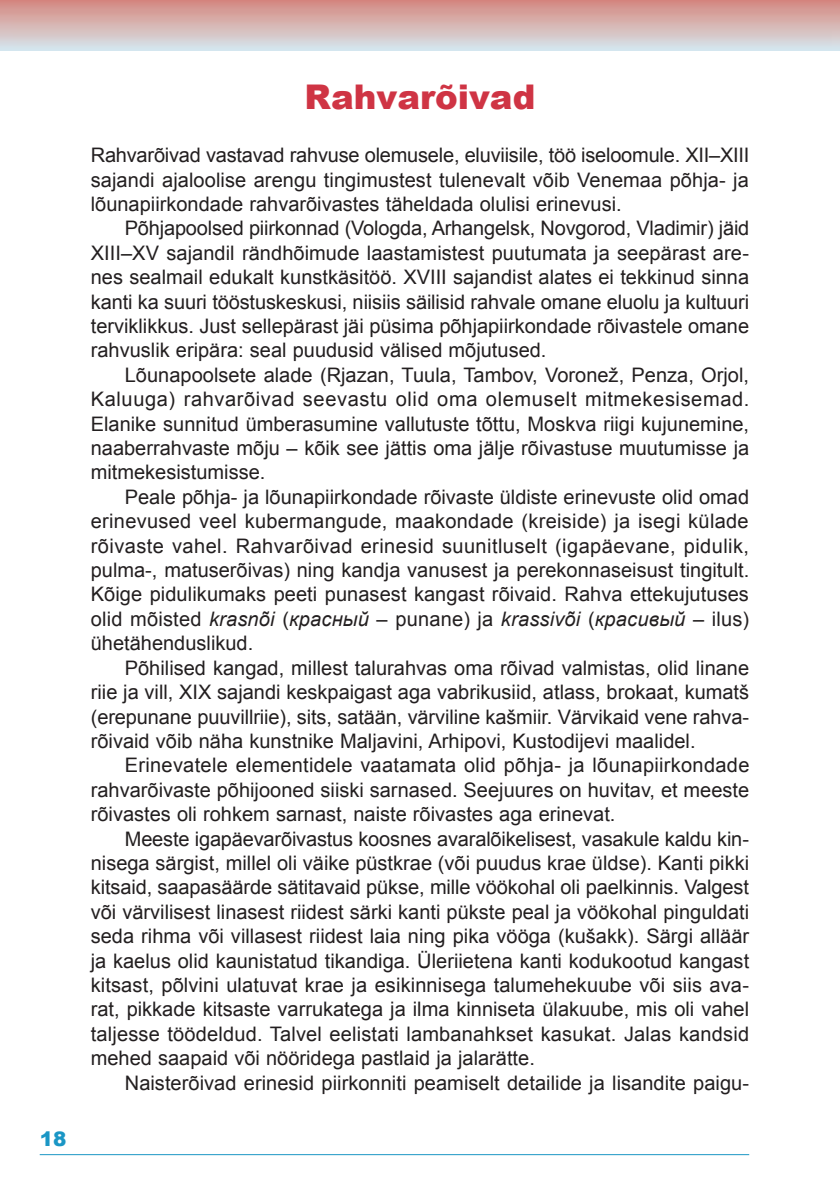
<style>
.page{position:relative;width:840px;height:1191px;background:#fff}
.page>*{position:absolute;margin:0;border:0;box-sizing:border-box;transform-origin:0 0}
.t1{font:900 34px "Arial";color:#cf3444}
.t2{font:20px/24.4px "Arial";color:#231f20;text-align:justify}
.t3{font:900 20px "Arial";color:#1a96c5}
.s1{font-style:italic}
</style>
<div class="page">
<hr style="left:40px;top:1154px;width:708px;height:1px;background:#1a96c5">
<p class="t3" style="left:40px;top:1124px;width:28px">18</p>
<h1 class="t1" style="left:304px;top:73px;width:232px">Rahvarõivad</h1>
<p class="t2" style="left:91px;top:143px;width:659px">Rahvarõivad vastavad rahvuse olemusele, eluviisile, töö iseloomule. XII–XIII sajandi ajaloolise arengu tingimustest tulenevalt võib Venemaa põhja- ja lõunapiirkondade rahvarõivastes täheldada olulisi erinevusi.</p>
<p class="t2" style="left:91px;top:216px;width:659px;text-indent:34px">Põhjapoolsed piirkonnad (Vologda, Arhangelsk, Novgorod, Vladimir) jäid XIII–XV sajandil rändhõimude laastamistest puutumata ja seepärast are&shy;nes sealmail edukalt kunstkäsitöö. XVIII sajandist alates ei tekkinud sinna kanti ka suuri tööstuskeskusi, niisiis säilisid rahvale omane eluolu ja kultuuri terviklikkus. Just sellepärast jäi püsima põhjapiirkondade rõivastele omane rahvuslik eripära: seal puudusid välised mõjutused.</p>
<p class="t2" style="left:91px;top:363px;width:659px;text-indent:34px">Lõunapoolsete alade (Rjazan, Tuula, Tambov, Voronež, Penza, Orjol, Kaluuga) rahvarõivad seevastu olid oma olemuselt mitmekesisemad.<br>Elanike sunnitud ümberasumine vallutuste tõttu, Moskva riigi kujunemine, naaberrahvaste mõju – kõik see jättis oma jälje rõivastuse muutumisse ja mitmekesistumisse.</p>
<p class="t2" style="left:91px;top:485px;width:659px;text-indent:34px">Peale põhja- ja lõunapiirkondade rõivaste üldiste erinevuste olid omad erinevused veel kubermangude, maakondade (kreiside) ja isegi külade rõivaste vahel. Rahvarõivad erinesid suunitluselt (igapäevane, pidulik, pulma-, matuserõivas) ning kandja vanusest ja perekonnaseisust tingitult.<br>Kõige pidulikumaks peeti punasest kangast rõivaid. Rahva ettekujutuses olid mõisted <span class="s1">krasnõi</span> (<span class="s1">красный</span> – punane) ja <span class="s1">krassivõi</span> (<span class="s1">красивый</span> – ilus) ühetähenduslikud.</p>
<p class="t2" style="left:91px;top:655px;width:659px;text-indent:34px">Põhilised kangad, millest talurahvas oma rõivad valmistas, olid linane riie ja vill, XIX sajandi keskpaigast aga vabrikusiid, atlass, brokaat, kumatš (erepunane puuvillriie), sits, satään, värviline kašmiir. Värvikaid vene rahva&shy;rõivaid võib näha kunstnike Maljavini, Arhipovi, Kustodijevi maalidel.</p>
<p class="t2" style="left:91px;top:753px;width:659px;text-indent:34px">Erinevatele elementidele vaatamata olid põhja- ja lõunapiirkondade rahvarõivaste põhijooned siiski sarnased. Seejuures on huvitav, et meeste rõivastes oli rohkem sarnast, naiste rõivastes aga erinevat.</p>
<p class="t2" style="left:91px;top:826px;width:659px;text-indent:34px">Meeste igapäevarõivastus koosnes avaralõikelisest, vasakule kaldu kin&shy;nisega särgist, millel oli väike püstkrae (või puudus krae üldse). Kanti pikki kitsaid, saapasäärde sätitavaid pükse, mille vöökohal oli paelkinnis. Valgest või värvilisest linasest riidest särki kanti pükste peal ja vöökohal pinguldati seda rihma või villasest riidest laia ning pika vööga (kušakk). Särgi alläär ja kaelus olid kaunistatud tikandiga. Üleriietena kanti kodukootud kangast kitsast, põlvini ulatuvat krae ja esikinnisega talumehekuube või siis ava&shy;rat, pikkade kitsaste varrukatega ja ilma kinniseta ülakuube, mis oli vahel taljesse töödeldud. Talvel eelistati lambanahkset kasukat. Jalas kandsid mehed saapaid või nööridega pastlaid ja jalarätte.</p>
<p class="t2" style="left:125px;top:1070px;width:625px">Naisterõivad erinesid piirkonniti peamiselt detailide ja lisandite paigu-</p>
</div>
